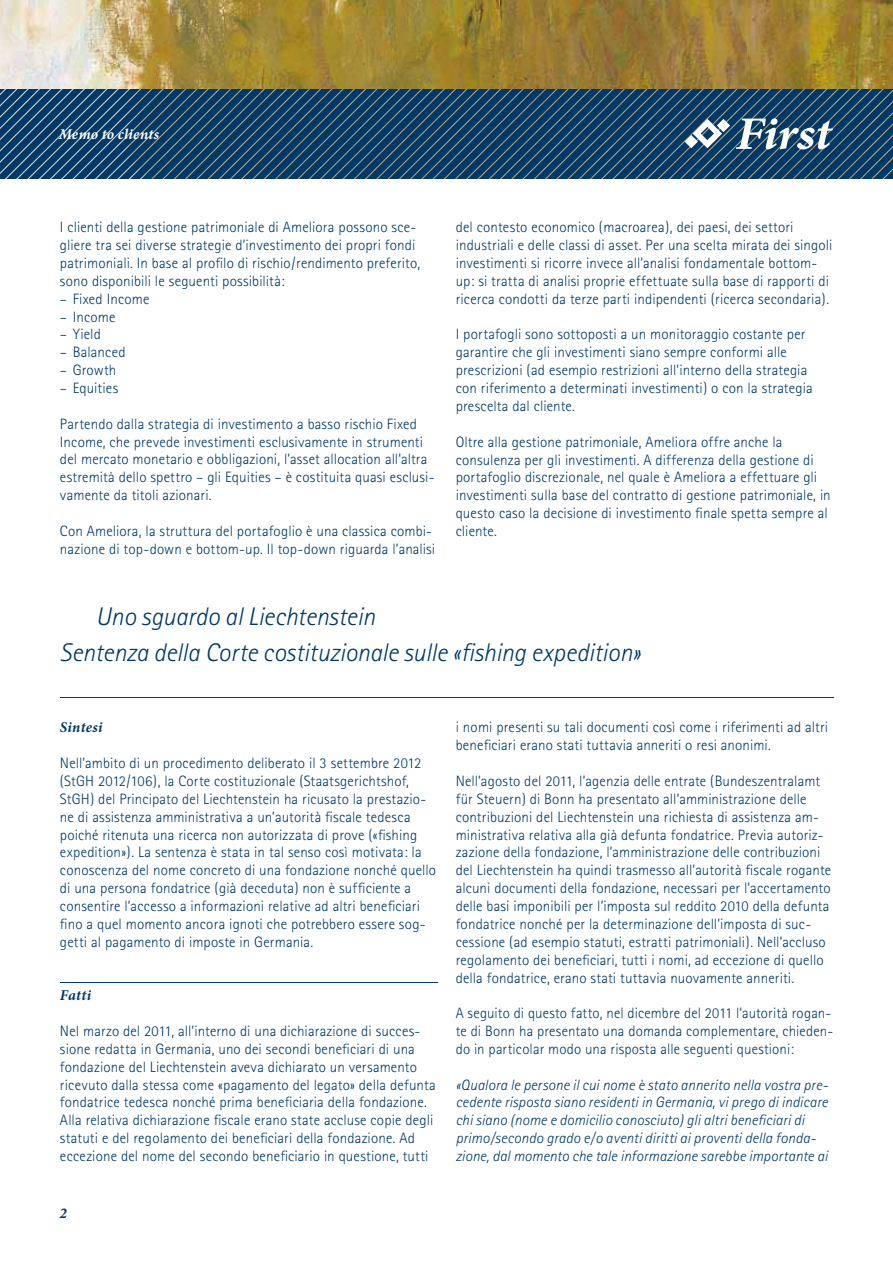
<style>
.page{position:relative;width:893px;height:1263px;background:#fff}
.page>*{position:absolute;margin:0;border:0;box-sizing:border-box;transform-origin:0 0}
.t1{font:italic 300 25.5px/35.7px "Rotis Sans Serif";letter-spacing:-.005em;color:#003867}
.t2{font:300 15px/17.9px "Rotis Sans Serif";letter-spacing:.01em;color:#003867}
.t3{font:italic 300 15px/17.9px "Rotis Sans Serif";letter-spacing:.005em;color:#003867}
.t4{font:italic 700 15px "Minion Pro";letter-spacing:.02em;color:#fff}
.t5{font:italic 700 15px "Minion Pro";letter-spacing:.02em;color:#003867}
</style>
<div class="page">
<img style="left:0;top:0;width:893px;height:89px">
<svg style="left:0;top:89px;width:893px;height:90px;background:#19476b"></svg>
<svg style="left:736px;top:118px;width:97px;height:31px"></svg>
<svg style="left:685px;top:119px;width:45px;height:29px"></svg>
<hr style="left:60px;top:697px;width:773px;height:1px;background:#003867">
<hr style="left:60px;top:982px;width:378px;height:1px;background:#003867">
<p class="t4" style="left:59px;top:124px;width:102px">Memo to clients</p>
<p class="t2" style="left:60px;top:218px;width:362px">I clienti della gestione patrimoniale di Ameliora possono sce&shy;gliere tra sei diverse strategie d’investimento dei propri fondi patrimoniali. In base al profilo di rischio/rendimento preferito, sono disponibili le seguenti possibilità:</p>
<p class="t2" style="left:60px;top:290px;width:91px">– Fixed Income</p>
<p class="t2" style="left:60px;top:308px;width:57px">– Income</p>
<p class="t2" style="left:60px;top:325px;width:42px">– Yield</p>
<p class="t2" style="left:60px;top:343px;width:67px">– Balanced</p>
<p class="t2" style="left:60px;top:361px;width:58px">– Growth</p>
<p class="t2" style="left:60px;top:379px;width:60px">– Equities</p>
<p class="t2" style="left:60px;top:415px;width:376px">Partendo dalla strategia di investimento a basso rischio Fixed Income, che prevede investimenti esclusivamente in strumenti del mercato monetario e obbligazioni, l’asset allocation all’altra estremità dello spettro – gli Equities – è costituita quasi esclusi&shy;vamente da titoli azionari.</p>
<p class="t2" style="left:60px;top:522px;width:377px">Con Ameliora, la struttura del portafoglio è una classica combi&shy;nazione di top-down e bottom-up. Il top-down riguarda l’analisi</p>
<p class="t2" style="left:456px;top:218px;width:378px">del contesto economico (macroarea), dei paesi, dei settori industriali e delle classi di asset. Per una scelta mirata dei singoli investimenti si ricorre invece all’analisi fondamentale bottom&shy;up: si tratta di analisi proprie effettuate sulla base di rapporti di ricerca condotti da terze parti indipendenti (ricerca secondaria).</p>
<p class="t2" style="left:456px;top:325px;width:359px">I portafogli sono sottoposti a un monitoraggio costante per garantire che gli investimenti siano sempre conformi alle prescrizioni (ad esempio restrizioni all’interno della strategia con riferimento a determinati investimenti) o con la strategia prescelta dal cliente.</p>
<p class="t2" style="left:456px;top:433px;width:377px">Oltre alla gestione patrimoniale, Ameliora offre anche la consulenza per gli investimenti. A differenza della gestione di portafoglio discrezionale, nel quale è Ameliora a effettuare gli investimenti sulla base del contratto di gestione patrimoniale, in questo caso la decisione di investimento finale spetta sempre al cliente.</p>
<h1 class="t1" style="left:60px;top:599px;width:582px;text-indent:36px">Uno sguardo al Liechtenstein<br>Sentenza della Corte costituzionale sulle «fishing expedition»</h1>
<p class="t5" style="left:60px;top:717px;width:44px">Sintesi</p>
<p class="t2" style="left:60px;top:754px;width:378px">Nell’ambito di un procedimento deliberato il 3 settembre 2012 (StGH 2012/106), la Corte costituzionale (Staatsgerichtshof, StGH) del Principato del Liechtenstein ha ricusato la prestazio&shy;ne di assistenza amministrativa a un’autorità fiscale tedesca poiché ritenuta una ricerca non autorizzata di prove («fishing expedition»). La sentenza è stata in tal senso così motivata: la conoscenza del nome concreto di una fondazione nonché quello di una persona fondatrice (già deceduta) non è sufficiente a consentire l’accesso a informazioni relative ad altri beneficiari fino a quel momento ancora ignoti che potrebbero essere sog&shy;getti al pagamento di imposte in Germania.</p>
<p class="t5" style="left:60px;top:985px;width:33px">Fatti</p>
<p class="t2" style="left:60px;top:1022px;width:377px">Nel marzo del 2011, all’interno di una dichiarazione di succes&shy;sione redatta in Germania, uno dei secondi beneficiari di una fondazione del Liechtenstein aveva dichiarato un versamento ricevuto dalla stessa come «pagamento del legato» della defunta fondatrice tedesca nonché prima beneficiaria della fondazione.<br>Alla relativa dichiarazione fiscale erano state accluse copie degli statuti e del regolamento dei beneficiari della fondazione. Ad eccezione del nome del secondo beneficiario in questione, tutti</p>
<p class="t5" style="left:60px;top:1202px;width:9px">2</p>
<p class="t2" style="left:456px;top:718px;width:374px">i nomi presenti su tali documenti così come i riferimenti ad altri beneficiari erano stati tuttavia anneriti o resi anonimi.</p>
<p class="t2" style="left:456px;top:772px;width:377px">Nell’agosto del 2011, l’agenzia delle entrate (Bundeszentralamt für Steuern) di Bonn ha presentato all’amministrazione delle contribuzioni del Liechtenstein una richiesta di assistenza am&shy;ministrativa relativa alla già defunta fondatrice. Previa autoriz&shy;zazione della fondazione, l’amministrazione delle contribuzioni del Liechtenstein ha quindi trasmesso all’autorità fiscale rogante alcuni documenti della fondazione, necessari per l’accertamento delle basi imponibili per l’imposta sul reddito 2010 della defunta fondatrice nonché per la determinazione dell’imposta di suc&shy;cessione (ad esempio statuti, estratti patrimoniali). Nell’accluso regolamento dei beneficiari, tutti i nomi, ad eccezione di quello della fondatrice, erano stati tuttavia nuovamente anneriti.</p>
<p class="t2" style="left:456px;top:1004px;width:379px">A seguito di questo fatto, nel dicembre del 2011 l’autorità rogan&shy;te di Bonn ha presentato una domanda complementare, chieden&shy;do in particolar modo una risposta alle seguenti questioni:</p>
<p class="t3" style="left:456px;top:1076px;width:374px">«Qualora le persone il cui nome è stato annerito nella vostra pre&shy;cedente risposta siano residenti in Germania, vi prego di indicare chi siano (nome e domicilio conosciuto) gli altri beneficiari di primo/secondo grado e/o aventi diritti ai proventi della fonda&shy;zione, dal momento che tale informazione sarebbe importante ai</p>
</div>
